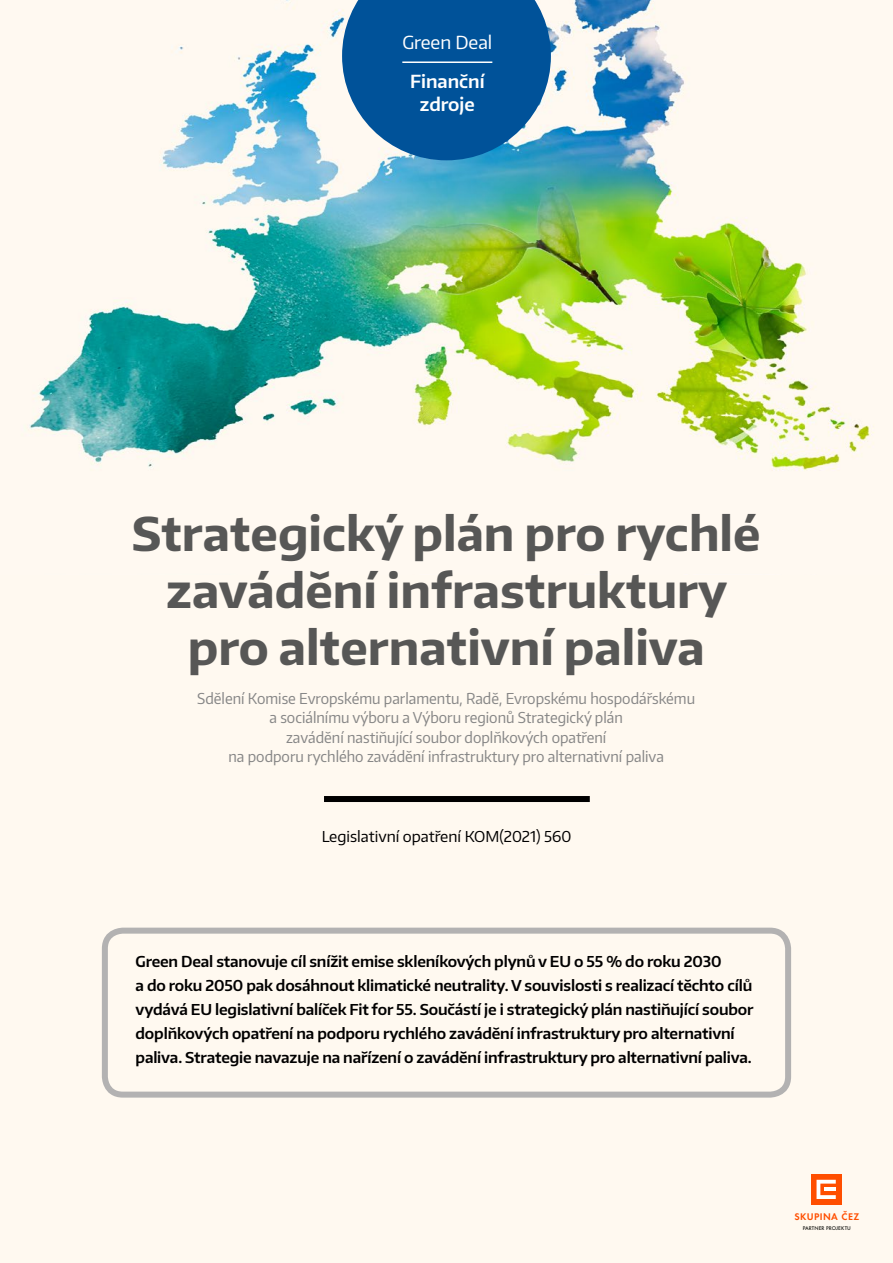
<style>
.page{position:relative;width:893px;height:1263px;background:#fff}
.page>*{position:absolute;margin:0;border:0;box-sizing:border-box;transform-origin:0 0}
.t1{font:700 46.5px/57px "Encode Sans Normal";color:#575756;text-align:center}
.t2{font:600 18px/22.5px "Encode Sans Normal";color:#fff;text-align:center}
.t3{font:18px "Encode Sans Normal";color:#fff}
.Text_zaklad{font:600 15px/24px "Encode Sans Normal";letter-spacing:-.01em;color:#000}
.t4{font:15px/19.5px "Encode Sans Narrow";color:#878787;text-align:center}
.Text_zaklad-2{font:15px "Encode Sans Normal";color:#000}
.t5{font:600 10.05px "Futura CEZOT";letter-spacing:.04em;color:#ff4e00}
.t6{font:500 5.55px "Futura CEZOT";letter-spacing:.015em;color:#171714}
</style>
<div class="page">
<div style="left:0;top:574px;width:893px;height:689px;background:#fff9f0"></div>
<img style="left:0;top:0;width:893px;height:574px">
<div style="left:324px;top:796px;width:266px;height:6px;background:#000"></div>
<div style="left:811px;top:1174px;width:31px;height:31px;background:#ff4e00"></div>
<svg style="left:816px;top:1180px;width:20px;height:19px"></svg>
<hr style="left:824px;top:1187px;width:12px;height:4px;background:#fff">
<svg style="left:342px;top:0;width:209px;height:160px;background:#1f68a5"></svg>
<hr style="left:402px;top:61px;width:90px;height:2px;background:#fff">
<div style="left:102px;top:928px;width:689px;height:169px;border:6px solid #b3b2b2;border-radius:18px"></div>
<p class="t3" style="left:402px;top:30px;width:92px">Green Deal</p>
<p class="t2" style="left:410px;top:70px;width:76px">Finanční zdroje</p>
<p class="t1" style="left:132px;top:504px;width:630px">Strategický plán pro rychlé zavádění infrastruktury pro alternativní paliva</p>
<p class="t4" style="left:197px;top:688px;width:499px">Sdělení Komise Evropskému parlamentu, Radě, Evropskému hospodářskému a sociálnímu výboru a Výboru regionů Strategický plán<br>zavádění nastiňující soubor doplňkových opatření<br>na podporu rychlého zavádění infrastruktury pro alternativní paliva</p>
<p class="Text_zaklad-2" style="left:322px;top:827px;width:251px">Legislativní opatření KOM(2021) 560</p>
<p class="Text_zaklad" style="left:136px;top:949px;width:620px">Green Deal stanovuje cíl snížit emise skleníkových plynů v EU o 55 % do roku 2030<br>a do roku 2050 pak dosáhnout klimatické neutrality. V souvislosti s realizací těchto cílů vydává EU legislativní balíček Fit for 55. Součástí je i strategický plán nastiňující soubor doplňkových opatření na podporu rychlého zavádění infrastruktury pro alternativní paliva. Strategie navazuje na nařízení o zavádění infrastruktury pro alternativní paliva.</p>
<p class="t5" style="left:794px;top:1210px;width:66px">SKUPINA ČEZ</p>
<p class="t6" style="left:803px;top:1225px;width:50px">PARTNER PROJEKTU</p>
</div>
